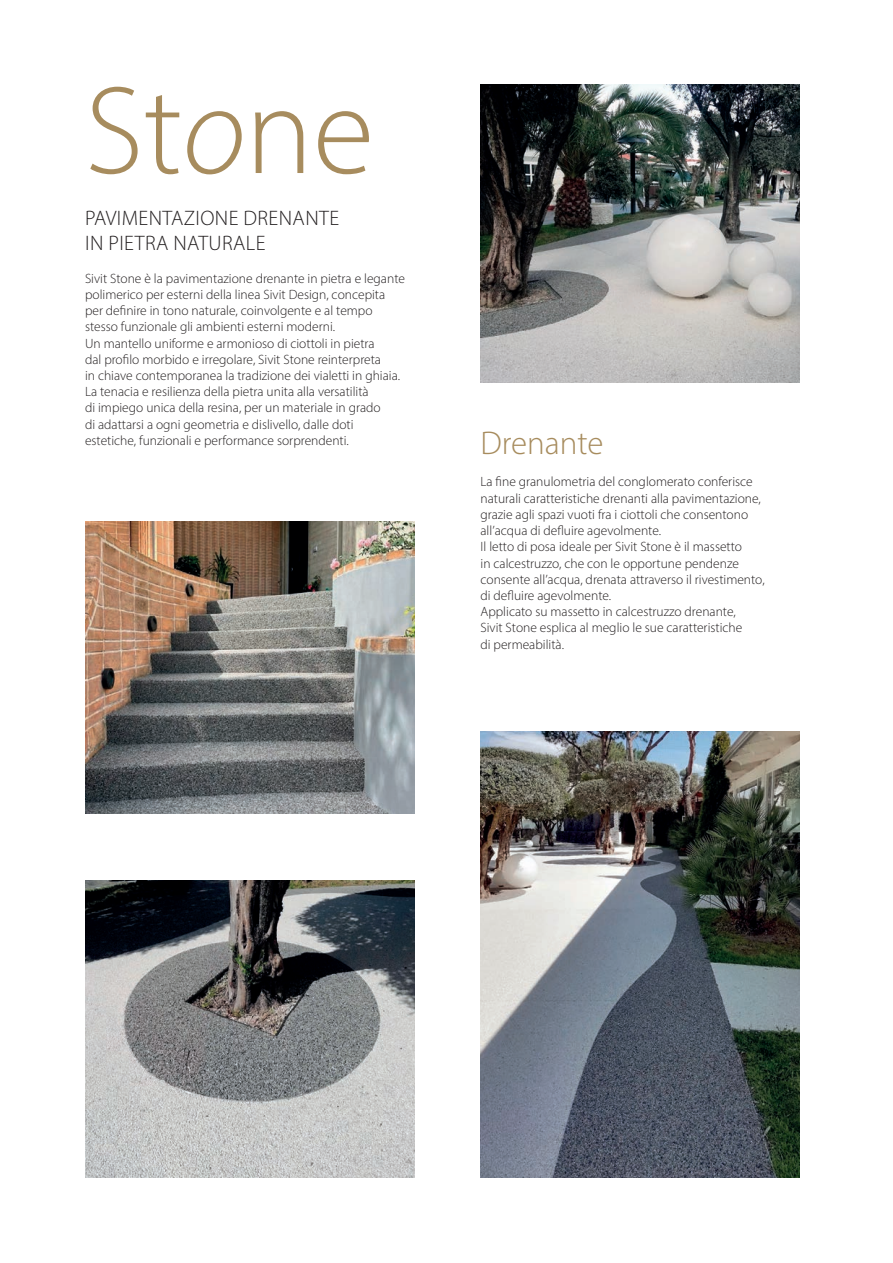
<style>
.page{position:relative;width:893px;height:1263px;background:#fff}
.page>*{position:absolute;margin:0;border:0;box-sizing:border-box;transform-origin:0 0}
.t1{font:300 126px "Myriad Pro";color:#a78c5e}
.t2{font:300 33px "Myriad Pro";color:#a78c5e}
.t3{font:300 21px/25.2px "Myriad Pro";letter-spacing:.02em;color:#231f20}
.t4{font:300 13.5px/16.2px "Myriad Pro";color:#231f20}
.s1{font-style:italic}
</style>
<div class="page">
<img style="left:480px;top:731px;width:319px;height:447px">
<img style="left:480px;top:85px;width:319px;height:298px">
<img style="left:85px;top:880px;width:330px;height:298px">
<img style="left:85px;top:522px;width:330px;height:292px">
<h1 class="t1" style="left:85px;top:55px;width:291px">St<span class="s1">o</span>ne</h1>
<h3 class="t3" style="left:85px;top:205px;width:255px">PAVIMENTAZIONE DRENANTE<br>IN PIETRA NATURALE</h3>
<p class="t4" style="left:85px;top:270px;width:321px">Sivit Stone è la pavimentazione drenante in pietra e legante polimerico per esterni della linea Sivit Design, concepita per definire in tono naturale, coinvolgente e al tempo stesso funzionale gli ambienti esterni moderni.<br>Un mantello uniforme e armonioso di ciottoli in pietra<br>dal profilo morbido e irregolare, Sivit Stone reinterpreta<br>in chiave contemporanea la tradizione dei vialetti in ghiaia.<br>La tenacia e resilienza della pietra unita alla versatilità<br>di impiego unica della resina, per un materiale in grado<br>di adattarsi a ogni geometria e dislivello, dalle doti estetiche, funzionali e performance sorprendenti.</p>
<h2 class="t2" style="left:480px;top:423px;width:125px">Drenante</h2>
<p class="t4" style="left:480px;top:474px;width:286px">La fine granulometria del conglomerato conferisce naturali caratteristiche drenanti alla pavimentazione, grazie agli spazi vuoti fra i ciottoli che consentono all’acqua di defluire agevolmente.<br>Il letto di posa ideale per Sivit Stone è il massetto<br>in calcestruzzo, che con le opportune pendenze consente all’acqua, drenata attraverso il rivestimento, di defluire agevolmente.<br>Applicato su massetto in calcestruzzo drenante,<br>Sivit Stone esplica al meglio le sue caratteristiche<br>di permeabilità.</p>
</div>
